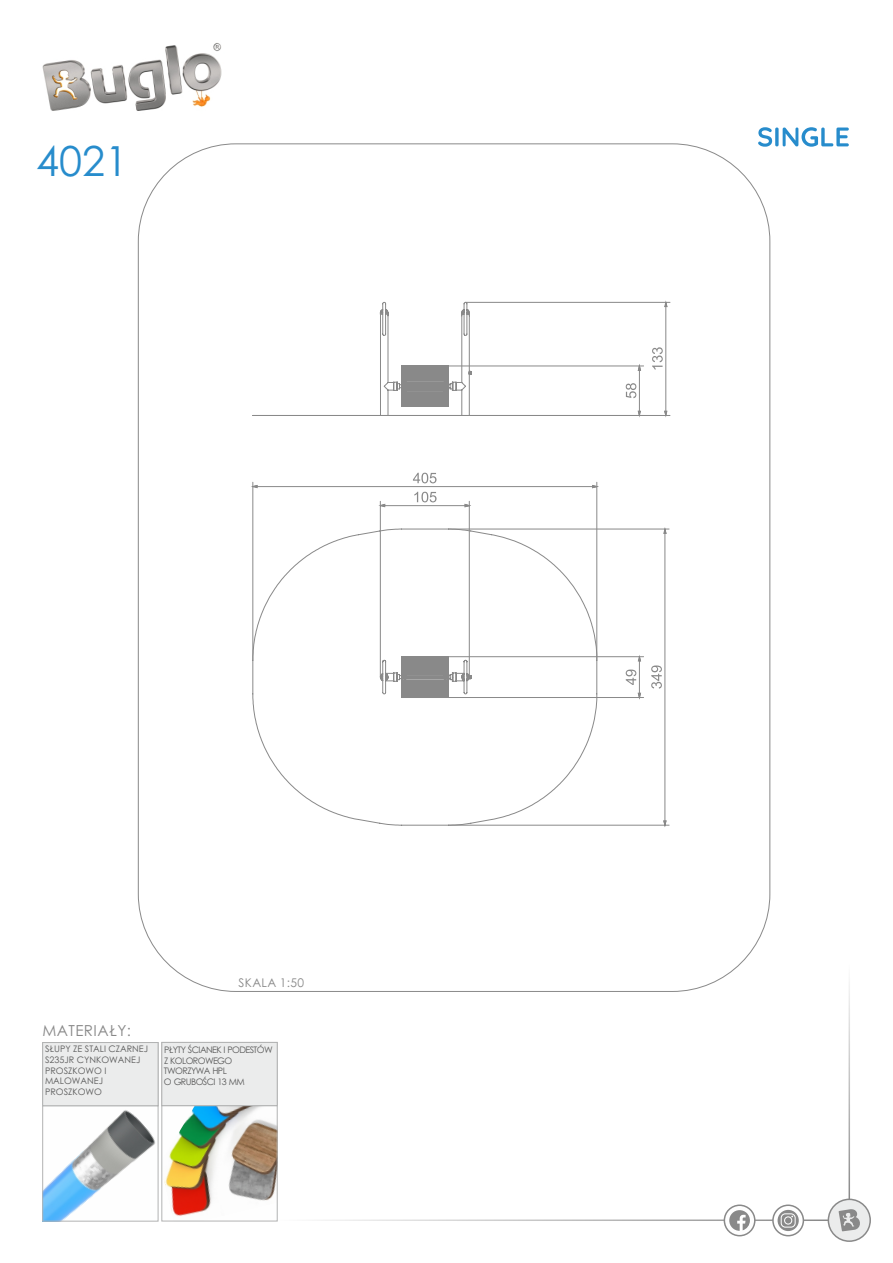
<style>
.page{position:relative;width:893px;height:1263px;background:#fff}
.page>*{position:absolute;margin:0;border:0;box-sizing:border-box;transform-origin:0 0}
.t1{font:41.4px "Century Gothic";color:#278ccc}
.t2{font:15.15px "Century Gothic";letter-spacing:.03em;color:#898989}
.t3{font:12px "Century Gothic";letter-spacing:.03em;color:#898989}
.t4{font:9px/10.6px "Century Gothic";color:#5b5b5b}
.t5{font:9px/10.6px "Century Gothic";letter-spacing:-.065em;color:#5b5b5b}
</style>
<div class="page">
<hr style="left:277px;top:1219px;width:552px;height:2px;background:#898989">
<div style="left:828px;top:1198px;width:43px;height:44px;background:#ebecec;border:2px solid #898989;border-radius:50%"></div>
<svg style="left:839px;top:1209px;width:21px;height:22px"></svg>
<svg style="left:724px;top:1204px;width:31px;height:32px"></svg>
<svg style="left:729px;top:1210px;width:21px;height:21px"></svg>
<svg style="left:772px;top:1204px;width:32px;height:32px"></svg>
<svg style="left:778px;top:1210px;width:21px;height:21px"></svg>
<svg style="left:781px;top:1213px;width:15px;height:14px"></svg>
<hr style="left:848px;top:963px;width:2px;height:236px;background:#898989">
<img style="left:42px;top:43px;width:180px;height:68px">
<img style="left:164px;top:1107px;width:112px;height:109px">
<div style="left:161px;top:1105px;width:117px;height:116px;border:1px solid #b2b3b3"></div>
<img style="left:44px;top:1110px;width:112px;height:109px">
<div style="left:42px;top:1105px;width:117px;height:116px;border:1px solid #b2b3b3"></div>
<svg style="left:42px;top:1041px;width:236px;height:65px;background:#e8e9e9"></svg>
<svg style="left:758px;top:127px;width:91px;height:20px"></svg>
<hr style="left:252px;top:482px;width:1px;height:178px;background:#898989">
<hr style="left:596px;top:482px;width:1px;height:178px;background:#898989">
<hr style="left:597px;top:415px;width:73px;height:1px;background:#898989">
<hr style="left:466px;top:302px;width:204px;height:1px;background:#898989">
<hr style="left:448px;top:366px;width:196px;height:1px;background:#898989">
<hr style="left:448px;top:529px;width:221px;height:1px;background:#898989">
<hr style="left:448px;top:825px;width:221px;height:1px;background:#898989">
<hr style="left:448px;top:656px;width:196px;height:1px;background:#898989">
<hr style="left:448px;top:697px;width:196px;height:1px;background:#898989">
<hr style="left:380px;top:501px;width:1px;height:176px;background:#898989">
<hr style="left:469px;top:501px;width:1px;height:176px;background:#898989">
<svg style="left:626px;top:301px;width:42px;height:114px"></svg>
<svg style="left:651px;top:528px;width:16px;height:298px"></svg>
<svg style="left:626px;top:656px;width:16px;height:41px"></svg>
<svg style="left:252px;top:473px;width:346px;height:35px"></svg>
<svg style="left:252px;top:302px;width:345px;height:114px"></svg>
<svg style="left:252px;top:529px;width:345px;height:296px"></svg>
<h1 class="t1" style="left:36px;top:145px;width:93px">4021</h1>
<h2 class="t2" style="left:42px;top:1024px;width:90px">MATERIAŁY:</h2>
<p class="t4" style="left:45px;top:1044px;width:105px">SŁUPY ZE STALI CZARNEJ<br>S235JR CYNKOWANEJ<br>PROSZKOWO I<br>MALOWANEJ<br>PROSZKOWO</p>
<h3 class="t3" style="left:239px;top:978px;width:67px">SKALA 1:50</h3>
<p class="t5" style="left:164px;top:1045px;width:110px">PŁYTY ŚCIANEK I PODESTÓW<br>Z KOLOROWEGO<br>TWORZYWA HPL<br>O GRUBOŚCI 13 MM</p>
</div>
